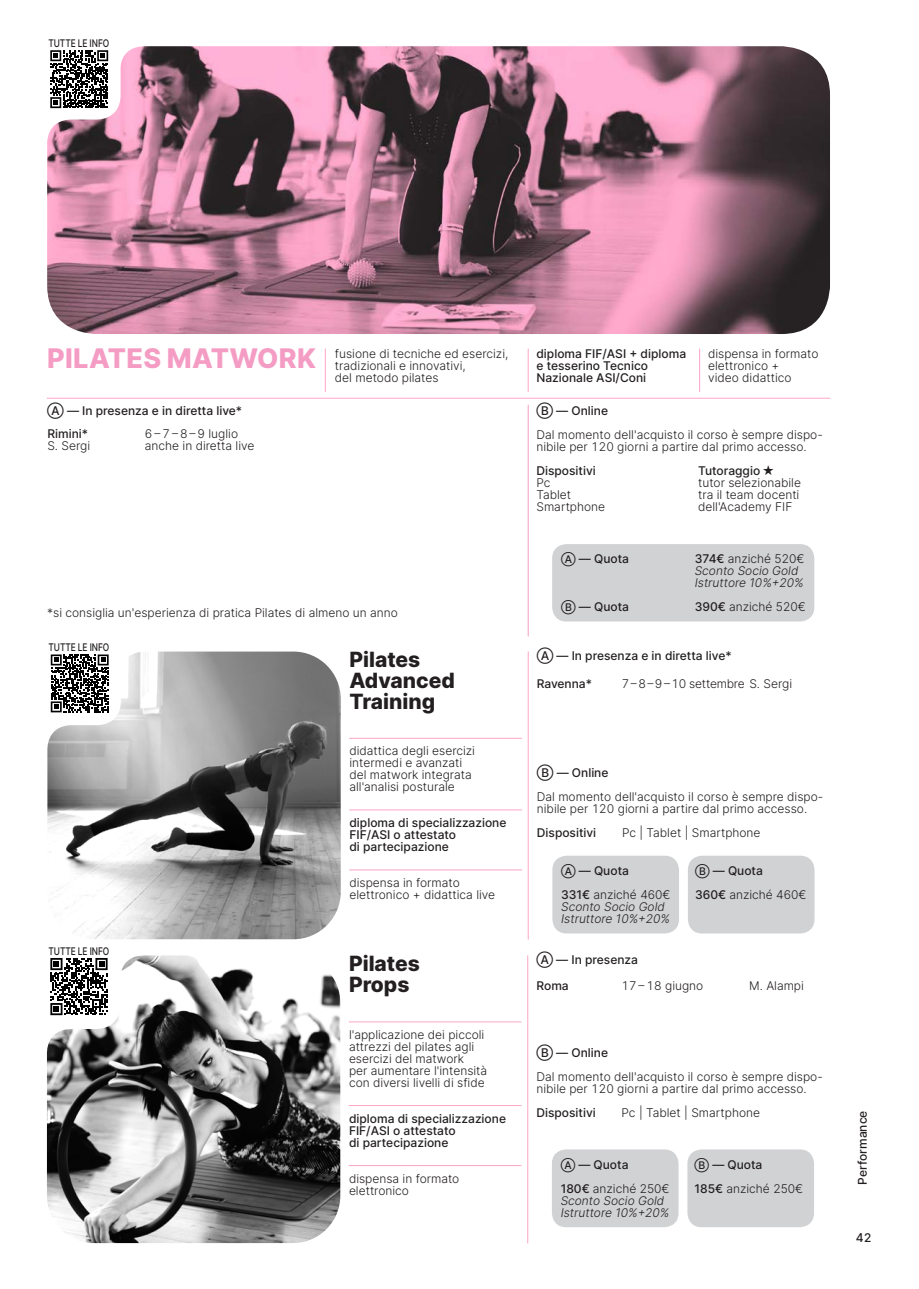
<style>
.page{position:relative;width:919px;height:1289px;background:#fff}
.page>*{position:absolute;margin:0;border:0;box-sizing:border-box;transform-origin:0 0}
.t1{font:800 27px "Inter";letter-spacing:.01em;color:#f49cc3}
.t2{font:800 21px/21px "Inter";color:#231f20}
.t3{font:300 12px/12px "Inter";color:#231f20}
.t4{font:500 12px/12px "Inter";color:#231f20}
.t5{font:italic 300 12px/12px "Inter";color:#231f20}
.t6{font:300 12px "Inter";letter-spacing:-.02em;color:#231f20}
.t7{font:500 10.5px "Inter";letter-spacing:-.01em;color:#231f20;scale:.8 1}
.s1{font-size:10.5px}
.s2{font-weight:500;font-style:normal}
.s3{font-style:normal}
.s4{font-weight:500}
.s5{font-weight:500;font-size:10.5px}
</style>
<div class="page">
<div style="left:552px;top:544px;width:262px;height:77px;background:#d1d2d4;border-radius:14px"></div>
<div style="left:552px;top:855px;width:127px;height:78px;background:#d1d2d4;border-radius:14px"></div>
<div style="left:687px;top:855px;width:127px;height:78px;background:#d1d2d4;border-radius:14px"></div>
<div style="left:552px;top:1149px;width:126px;height:78px;background:#d1d2d4;border-radius:14px"></div>
<div style="left:687px;top:1149px;width:127px;height:78px;background:#d1d2d4;border-radius:14px"></div>
<hr style="left:527px;top:405px;width:1px;height:231px;background:#f49cc3">
<hr style="left:47px;top:398px;width:783px;height:1px;background:#fda5c8">
<hr style="left:325px;top:349px;width:1px;height:43px;background:#fda5c8">
<hr style="left:527px;top:349px;width:1px;height:43px;background:#fda5c8">
<hr style="left:699px;top:349px;width:1px;height:43px;background:#fda5c8">
<hr style="left:349px;top:738px;width:172px;height:1px;background:#fda5c8">
<hr style="left:349px;top:809px;width:172px;height:1px;background:#fda5c8">
<hr style="left:349px;top:869px;width:172px;height:1px;background:#fda5c8">
<hr style="left:528px;top:651px;width:1px;height:288px;background:#fda5c8">
<hr style="left:349px;top:1021px;width:172px;height:1px;background:#fda5c8">
<hr style="left:349px;top:1105px;width:172px;height:1px;background:#fda5c8">
<hr style="left:349px;top:1165px;width:172px;height:1px;background:#fda5c8">
<hr style="left:527px;top:955px;width:1px;height:287px;background:#fda5c8">
<img style="left:47px;top:46px;width:783px;height:288px">
<div style="left:47px;top:47px;width:64px;height:64px;background:#fff"></div>
<svg style="left:50px;top:50px;width:58px;height:58px"></svg>
<img style="left:47px;top:651px;width:294px;height:288px">
<div style="left:48px;top:651px;width:64px;height:64px;background:#fff"></div>
<svg style="left:51px;top:654px;width:58px;height:58px"></svg>
<img style="left:46px;top:955px;width:294px;height:287px">
<div style="left:47px;top:954px;width:64px;height:64px;background:#fff"></div>
<svg style="left:50px;top:958px;width:58px;height:57px"></svg>
<p class="t7" style="left:48px;top:35px;width:78px">TUTTE LE INFO</p>
<h1 class="t1" style="left:47px;top:338px;width:270px">PILATES MATWORK</h1>
<p class="t3" style="left:335px;top:347px;width:175px">fusione di tecniche ed esercizi, tradizionali e innovativi,<br>del metodo pilates</p>
<p class="t4" style="left:47px;top:404px;width:196px">Ⓐ — In presenza e in diretta live*</p>
<p class="t4" style="left:47px;top:427px;width:42px">Rimini*</p>
<p class="t3" style="left:145px;top:427px;width:95px">6 – 7 – 8 – 9 luglio</p>
<p class="t3" style="left:47px;top:439px;width:44px">S. Sergi</p>
<p class="t3" style="left:145px;top:439px;width:111px">anche in diretta live</p>
<p class="t3" style="left:47px;top:606px;width:352px">*si consiglia un'esperienza di pratica Pilates di almeno un anno</p>
<p class="t7" style="left:49px;top:640px;width:78px">TUTTE LE INFO</p>
<p class="t7" style="left:49px;top:943px;width:78px">TUTTE LE INFO</p>
<h2 class="t2" style="left:349px;top:648px;width:107px">Pilates<br>Advanced<br>Training</h2>
<p class="t3" style="left:349px;top:744px;width:127px">didattica degli esercizi intermedi e avanzati del matwork integrata all'analisi posturale</p>
<p class="t4" style="left:349px;top:816px;width:158px">diploma di specializzazione<br>FIF/ASI o attestato<br>di partecipazione</p>
<p class="t3" style="left:349px;top:876px;width:147px">dispensa in formato elettronico + didattica live</p>
<h2 class="t2" style="left:349px;top:952px;width:72px">Pilates<br>Props</h2>
<p class="t3" style="left:349px;top:1028px;width:140px">l'applicazione dei piccoli attrezzi del pilates agli esercizi del matwork<br>per aumentare l'intensità con diversi livelli di sfide</p>
<p class="t4" style="left:349px;top:1112px;width:158px">diploma di specializzazione<br>FIF/ASI o attestato<br>di partecipazione</p>
<p class="t3" style="left:349px;top:1172px;width:112px">dispensa in formato elettronico</p>
<p class="t4" style="left:536px;top:347px;width:151px">diploma FIF/ASI + diploma e tesserino Tecnico<br>Nazionale ASI/Coni</p>
<p class="t3" style="left:708px;top:347px;width:112px">dispensa in formato elettronico +<br>video didattico</p>
<p class="t4" style="left:536px;top:404px;width:73px">Ⓑ — Online</p>
<p class="t3" style="left:536px;top:428px;width:288px">Dal momento dell'acquisto il corso è sempre dispo&shy;nibile per 120 giorni a partire dal primo accesso.</p>
<p class="t4" style="left:536px;top:464px;width:61px">Dispositivi</p>
<p class="t4" style="left:698px;top:464px;width:78px">Tutoraggio ★</p>
<p class="t3" style="left:536px;top:476px;width:16px">Pc</p>
<p class="t3" style="left:698px;top:476px;width:104px">tutor selezionabile</p>
<p class="t3" style="left:536px;top:488px;width:36px">Tablet</p>
<p class="t3" style="left:698px;top:488px;width:103px">tra il team docenti</p>
<p class="t3" style="left:536px;top:500px;width:70px">Smartphone</p>
<p class="t3" style="left:698px;top:500px;width:96px">dell'Academy FIF</p>
<p class="t4" style="left:561px;top:553px;width:69px"><span class="s1">Ⓐ</span> — Quota</p>
<p class="t5" style="left:694px;top:553px;width:111px"><span class="s2">374€</span> <span class="s3">anziché 520€<br></span>Sconto Socio Gold<br>Istruttore 10%+20%</p>
<p class="t4" style="left:561px;top:601px;width:69px"><span class="s1">Ⓑ</span> — Quota</p>
<p class="t3" style="left:694px;top:601px;width:112px"><span class="s4">390€</span> anziché 520€</p>
<p class="t4" style="left:536px;top:650px;width:196px">Ⓐ — In presenza e in diretta live*</p>
<p class="t4" style="left:536px;top:677px;width:57px">Ravenna*</p>
<p class="t6" style="left:621px;top:674px;width:172px">7 – 8 – 9 – 10 settembre S. Sergi</p>
<p class="t4" style="left:537px;top:766px;width:73px">Ⓑ — Online</p>
<p class="t3" style="left:537px;top:790px;width:288px">Dal momento dell'acquisto il corso è sempre dispo&shy;nibile per 120 giorni a partire dal primo accesso.</p>
<p class="t4" style="left:537px;top:826px;width:61px">Dispositivi</p>
<p class="t3" style="left:622px;top:826px;width:140px">Pc | Tablet | Smartphone</p>
<p class="t3" style="left:561px;top:858px;width:111px;line-height:24px"><span class="s5">Ⓐ</span> <span class="s4">— Quota<br>331€</span> anziché 460€</p>
<p class="t5" style="left:561px;top:900px;width:110px">Sconto Socio Gold<br>Istruttore 10%+20%</p>
<p class="t3" style="left:695px;top:858px;width:113px;line-height:24px"><span class="s5">Ⓑ</span> <span class="s4">— Quota<br>360€</span> anziché 460€</p>
<p class="t4" style="left:536px;top:946px;width:103px;line-height:25.5px">Ⓐ — In presenza<br>Roma</p>
<p class="t3" style="left:621px;top:979px;width:83px">17 – 18 giugno</p>
<p class="t3" style="left:749px;top:979px;width:56px">M. Alampi</p>
<p class="t4" style="left:536px;top:1046px;width:73px">Ⓑ — Online</p>
<p class="t3" style="left:536px;top:1070px;width:288px">Dal momento dell'acquisto il corso è sempre dispo&shy;nibile per 120 giorni a partire dal primo accesso.</p>
<p class="t4" style="left:536px;top:1106px;width:61px">Dispositivi</p>
<p class="t3" style="left:621px;top:1106px;width:140px">Pc | Tablet | Smartphone</p>
<p class="t3" style="left:560px;top:1152px;width:110px;line-height:24px"><span class="s5">Ⓐ</span> <span class="s4">— Quota<br>180€</span> anziché 250€</p>
<p class="t5" style="left:560px;top:1194px;width:110px">Sconto Socio Gold<br>Istruttore 10%+20%</p>
<p class="t3" style="left:694px;top:1152px;width:110px;line-height:24px"><span class="s5">Ⓑ</span> <span class="s4">— Quota<br>185€</span> anziché 250€</p>
<p class="t4" style="left:856px;top:1184px;width:76px;rotate:-90deg">Performance</p>
<p class="t4" style="left:855px;top:1231px;width:17px">42</p>
</div>
